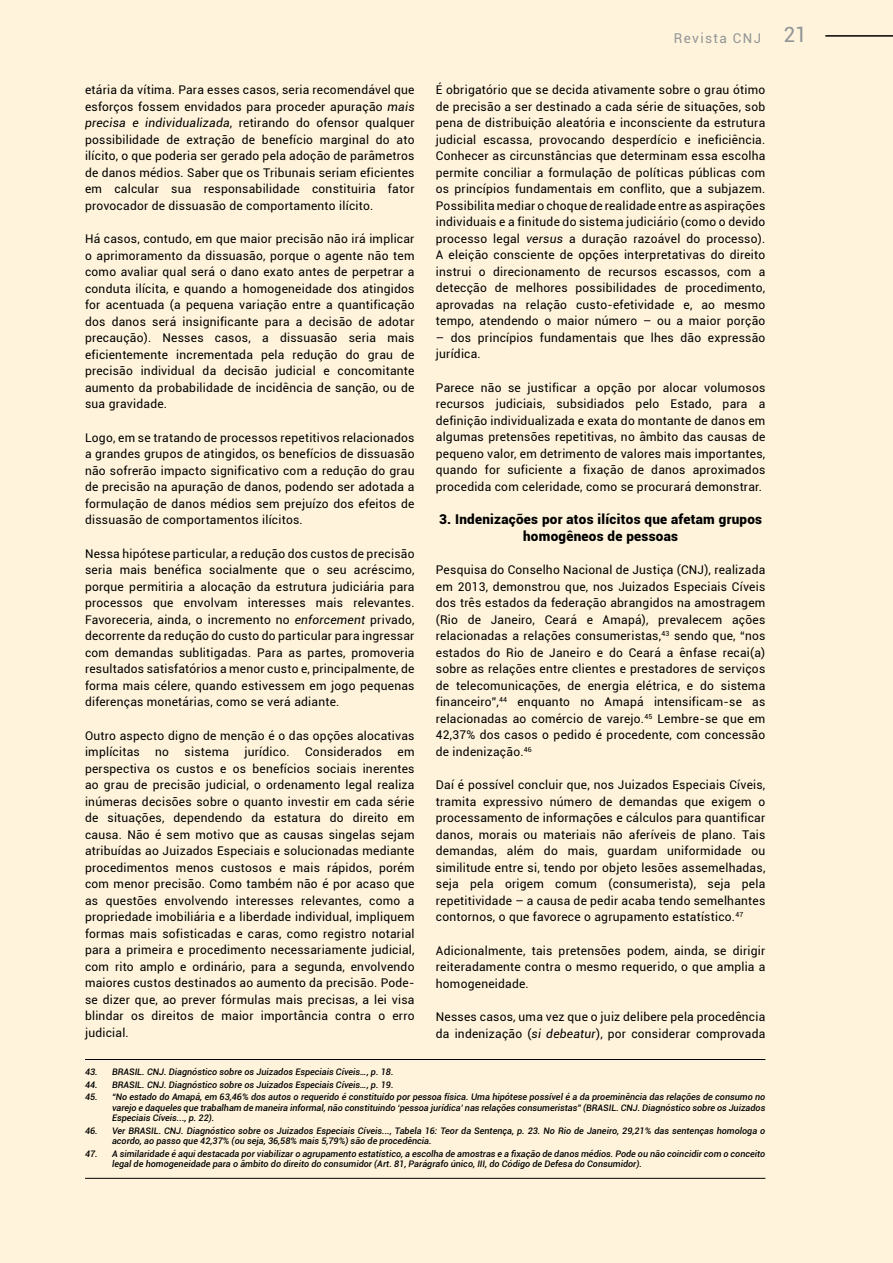
<style>
.page{position:relative;width:893px;height:1263px;background:#fff4db}
.page>*{position:absolute;margin:0;border:0;box-sizing:border-box;transform-origin:0 0}
.t1{font:900 13.5px/16.5px "Roboto";letter-spacing:.02em;color:#000;text-align:center}
.t2{font:13.5px "Roboto";letter-spacing:.1em;color:#939598}
.t3{font:12px/16.5px "Roboto";letter-spacing:.02em;color:#000;text-align:justify}
.t4{font:italic 500 9px/10.5px "Roboto";color:#000}
.s1{font-size:21px}
.s2{font-style:italic}
</style>
<div class="page">
<hr style="left:85px;top:1059px;width:680px;height:1px;background:#000">
<hr style="left:85px;top:1178px;width:680px;height:1px;background:#000">
<hr style="left:825px;top:35px;width:68px;height:2px;background:#000">
<p class="t2" style="left:674px;top:29px;width:135px">Revista CNJ <span class="s1">21</span></p>
<p class="t3" style="left:436px;top:81px;width:331px">É obrigatório que se decida ativamente sobre o grau ótimo de precisão a ser destinado a cada série de situações, sob pena de distribuição aleatória e inconsciente da estrutura judicial escassa, provocando desperdício e ineficiência.<br>Conhecer as circunstâncias que determinam essa escolha permite conciliar a formulação de políticas públicas com os princípios fundamentais em conflito, que a subjazem.<br>Possibilita mediar o choque de realidade entre as aspirações individuais e a finitude do sistema judiciário (como o devido processo legal <span class="s2">versus</span> a duração razoável do processo).<br>A eleição consciente de opções interpretativas do direito instrui o direcionamento de recursos escassos, com a detecção de melhores possibilidades de procedimento, aprovadas na relação custo-efetividade e, ao mesmo tempo, atendendo o maior número – ou a maior porção</p>
<p class="t3" style="left:436px;top:329px;width:331px">– dos princípios fundamentais que lhes dão expressão jurídica.</p>
<p class="t3" style="left:436px;top:379px;width:331px">Parece não se justificar a opção por alocar volumosos recursos judiciais, subsidiados pelo Estado, para a definição individualizada e exata do montante de danos em algumas pretensões repetitivas, no âmbito das causas de pequeno valor, em detrimento de valores mais importantes, quando for suficiente a fixação de danos aproximados procedida com celeridade, como se procurará demonstrar.</p>
<p class="t1" style="left:439px;top:510px;width:325px">3. Indenizações por atos ilícitos que afetam grupos homogêneos de pessoas</p>
<p class="t3" style="left:436px;top:561px;width:331px">Pesquisa do Conselho Nacional de Justiça (CNJ), realizada em 2013, demonstrou que, nos Juizados Especiais Cíveis dos três estados da federação abrangidos na amostragem (Rio de Janeiro, Ceará e Amapá), prevalecem ações relacionadas a relações consumeristas,<sup>43</sup> sendo que, “nos estados do Rio de Janeiro e do Ceará a ênfase recai(a) sobre as relações entre clientes e prestadores de serviços de telecomunicações, de energia elétrica, e do sistema financeiro”,<sup>44</sup> enquanto no Amapá intensificam-se as relacionadas ao comércio de varejo.<sup>45</sup> Lembre-se que em 42,37% dos casos o pedido é procedente, com concessão de indenização.<sup>46</sup></p>
<p class="t3" style="left:436px;top:776px;width:331px">Daí é possível concluir que, nos Juizados Especiais Cíveis, tramita expressivo número de demandas que exigem o processamento de informações e cálculos para quantificar danos, morais ou materiais não aferíveis de plano. Tais demandas, além do mais, guardam uniformidade ou similitude entre si, tendo por objeto lesões assemelhadas, seja pela origem comum (consumerista), seja pela repetitividade – a causa de pedir acaba tendo semelhantes contornos, o que favorece o agrupamento estatístico.<sup>47</sup></p>
<p class="t3" style="left:436px;top:942px;width:331px">Adicionalmente, tais pretensões podem, ainda, se dirigir reiteradamente contra o mesmo requerido, o que amplia a homogeneidade.</p>
<p class="t3" style="left:436px;top:1008px;width:331px">Nesses casos, uma vez que o juiz delibere pela procedência da indenização (<span class="s2">si debeatur</span>), por considerar comprovada</p>
<p class="t3" style="left:85px;top:81px;width:331px">etária da vítima. Para esses casos, seria recomendável que esforços fossem envidados para proceder apuração <span class="s2">mais precisa e individualizada</span>, retirando do ofensor qualquer possibilidade de extração de benefício marginal do ato ilícito, o que poderia ser gerado pela adoção de parâmetros de danos médios. Saber que os Tribunais seriam eficientes em calcular sua responsabilidade constituiria fator provocador de dissuasão de comportamento ilícito.</p>
<p class="t3" style="left:85px;top:230px;width:331px">Há casos, contudo, em que maior precisão não irá implicar o aprimoramento da dissuasão, porque o agente não tem como avaliar qual será o dano exato antes de perpetrar a conduta ilícita, e quando a homogeneidade dos atingidos for acentuada (a pequena variação entre a quantificação dos danos será insignificante para a decisão de adotar precaução). Nesses casos, a dissuasão seria mais eficientemente incrementada pela redução do grau de precisão individual da decisão judicial e concomitante aumento da probabilidade de incidência de sanção, ou de sua gravidade.</p>
<p class="t3" style="left:85px;top:429px;width:331px">Logo, em se tratando de processos repetitivos relacionados a grandes grupos de atingidos, os benefícios de dissuasão não sofrerão impacto significativo com a redução do grau de precisão na apuração de danos, podendo ser adotada a formulação de danos médios sem prejuízo dos efeitos de dissuasão de comportamentos ilícitos.</p>
<p class="t3" style="left:85px;top:545px;width:331px">Nessa hipótese particular, a redução dos custos de precisão seria mais benéfica socialmente que o seu acréscimo, porque permitiria a alocação da estrutura judiciária para processos que envolvam interesses mais relevantes.<br>Favoreceria, ainda, o incremento no <span class="s2">enforcement</span> privado, decorrente da redução do custo do particular para ingressar com demandas sublitigadas. Para as partes, promoveria resultados satisfatórios a menor custo e, principalmente, de forma mais célere, quando estivessem em jogo pequenas diferenças monetárias, como se verá adiante.</p>
<p class="t3" style="left:85px;top:727px;width:331px">Outro aspecto digno de menção é o das opções alocativas implícitas</p>
<p class="t3" style="left:155px;top:743px;width:15px">no</p>
<p class="t3" style="left:185px;top:743px;width:46px">sistema</p>
<p class="t3" style="left:244px;top:743px;width:47px">jurídico.</p>
<p class="t3" style="left:305px;top:743px;width:78px">Considerados</p>
<p class="t3" style="left:85px;top:743px;width:331px;text-indent:312px">em perspectiva os custos e os benefícios sociais inerentes ao grau de precisão judicial, o ordenamento legal realiza inúmeras decisões sobre o quanto investir em cada série de situações, dependendo da estatura do direito em causa. Não é sem motivo que as causas singelas sejam atribuídas ao Juizados Especiais e solucionadas mediante procedimentos menos custosos e mais rápidos, porém com menor precisão. Como também não é por acaso que as questões envolvendo interesses relevantes, como a propriedade imobiliária e a liberdade individual, impliquem formas mais sofisticadas e caras, como registro notarial para a primeira e procedimento necessariamente judicial, com rito amplo e ordinário, para a segunda, envolvendo maiores custos destinados ao aumento da precisão. Pode&shy;se dizer que, ao prever fórmulas mais precisas, a lei visa blindar os direitos de maior importância contra o erro judicial.</p>
<p class="t4" style="left:85px;top:1066px;width:310px">43. BRASIL. CNJ. Diagnóstico sobre os Juizados Especiais Cíveis…, p. 18.</p>
<p class="t4" style="left:85px;top:1079px;width:310px">44. BRASIL. CNJ. Diagnóstico sobre os Juizados Especiais Cíveis…, p. 19.</p>
<p class="t4" style="left:112px;top:1091px;width:655px;text-align:justify;text-indent:-27px">45. “No estado do Amapá, em 63,46% dos autos o requerido é constituído por pessoa física. Uma hipótese possível é a da proeminência das relações de consumo no varejo e daqueles que trabalham de maneira informal, não constituindo ‘pessoa jurídica’ nas relações consumeristas” (BRASIL. CNJ. Diagnóstico sobre os Juizados Especiais Cíveis..., p. 22).</p>
<p class="t4" style="left:112px;top:1125px;width:655px;text-indent:-27px">46. Ver BRASIL. CNJ. Diagnóstico sobre os Juizados Especiais Cíveis..., Tabela 16: Teor da Sentença, p. 23. No Rio de Janeiro, 29,21% das sentenças homologa o acordo, ao passo que 42,37% (ou seja, 36,58% mais 5,79%) são de procedência.</p>
<p class="t4" style="left:112px;top:1148px;width:655px;text-indent:-27px">47. A similaridade é aqui destacada por viabilizar o agrupamento estatístico, a escolha de amostras e a fixação de danos médios. Pode ou não coincidir com o conceito legal de homogeneidade para o âmbito do direito do consumidor (Art. 81, Parágrafo único, III, do Código de Defesa do Consumidor).</p>
</div>
